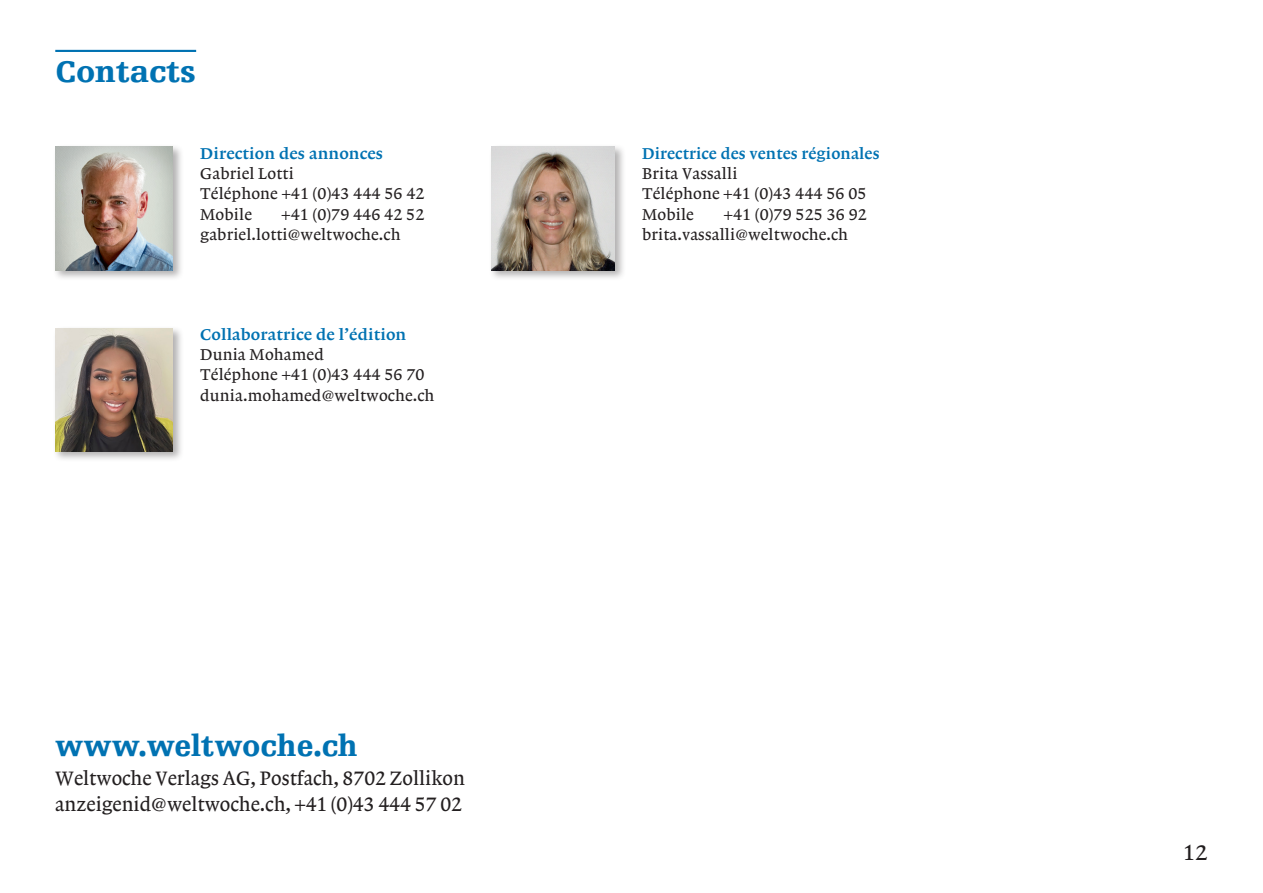
<style>
.page{position:relative;width:1263px;height:893px;background:#fff}
.page>*{position:absolute;margin:0;border:0;box-sizing:border-box;transform-origin:0 0}
.t1{font:900 31.5px "Egyptienne FLT Std";letter-spacing:-.005em;color:#0072b2}
.t2{font:900 30.9px "Egyptienne FLT Std";color:#0072b2}
.t3{font:22.35px "Lexicon No 1 Roman A Tab";color:#231f20}
.t4{font:20.4px/26.2px "Lexicon No 1 Roman A Tab";color:#231f20;scale:.95 1}
.t5{font:16.5px/20.2px "Lexicon No 1 Roman A Tab";letter-spacing:.01em;color:#231f20}
.t6{font:16.5px "Lexicon No 1 Roman C Tab";letter-spacing:.01em;color:#0072b2}
.t7{font:16.5px "Lexicon No 1 Roman C Tab";letter-spacing:.01em;color:#0072b2;scale:.96 1}
.s1{font-family:"Egyptienne FLT Std";font-size:15.75px}
.s2{font-family:"Egyptienne FLT Std";font-size:19.5px}
</style>
<div class="page">
<hr style="left:55px;top:50px;width:141px;height:2px;background:#0072b2">
<div style="left:53px;top:144px;width:131px;height:137px;background:#231f20;opacity:.35"></div>
<img style="left:55px;top:147px;width:118px;height:123px">
<div style="left:489px;top:144px;width:137px;height:137px;background:#231f20;opacity:.35"></div>
<img style="left:491px;top:147px;width:124px;height:123px">
<div style="left:53px;top:325px;width:131px;height:137px;background:#231f20;opacity:.35"></div>
<img style="left:55px;top:328px;width:118px;height:123px">
<h1 class="t1" style="left:55px;top:54px;width:142px">Contacts</h1>
<p class="t6" style="left:200px;top:144px;width:184px">Direction des annonces</p>
<p class="t5" style="left:200px;top:163px;width:226px">Gabriel Lotti<br>Téléphone +41 (0)43 444 56 42<br>Mobile</p>
<p class="t5" style="left:200px;top:204px;width:226px;text-indent:81px">+41 (0)79 446 42 52 gabriel.lotti<span class="s1">@</span>weltwoche.ch</p>
<p class="t6" style="left:200px;top:325px;width:208px">Collaboratrice de l’édition</p>
<p class="t5" style="left:200px;top:345px;width:236px">Dunia Mohamed<br>Téléphone +41 (0)43 444 56 70 dunia.mohamed<span class="s1">@</span>weltwoche.ch</p>
<h2 class="t2" style="left:55px;top:728px;width:304px">www.weltwoche.ch</h2>
<p class="t4" style="left:55px;top:765px;width:433px">Weltwoche Verlags AG, Postfach, 8702 Zollikon anzeigenid<span class="s2">@</span>weltwoche.ch, +41 (0)43 444 57 02</p>
<p class="t7" style="left:642px;top:144px;width:249px">Directrice des ventes régionales</p>
<p class="t5" style="left:642px;top:163px;width:226px">Brita Vassalli<br>Téléphone +41 (0)43 444 56 05<br>Mobile</p>
<p class="t5" style="left:642px;top:204px;width:226px;text-indent:82px">+41 (0)79 525 36 92 brita.vassalli<span class="s1">@</span>weltwoche.ch</p>
<h3 class="t3" style="left:1183px;top:840px;width:26px">12</h3>
</div>
